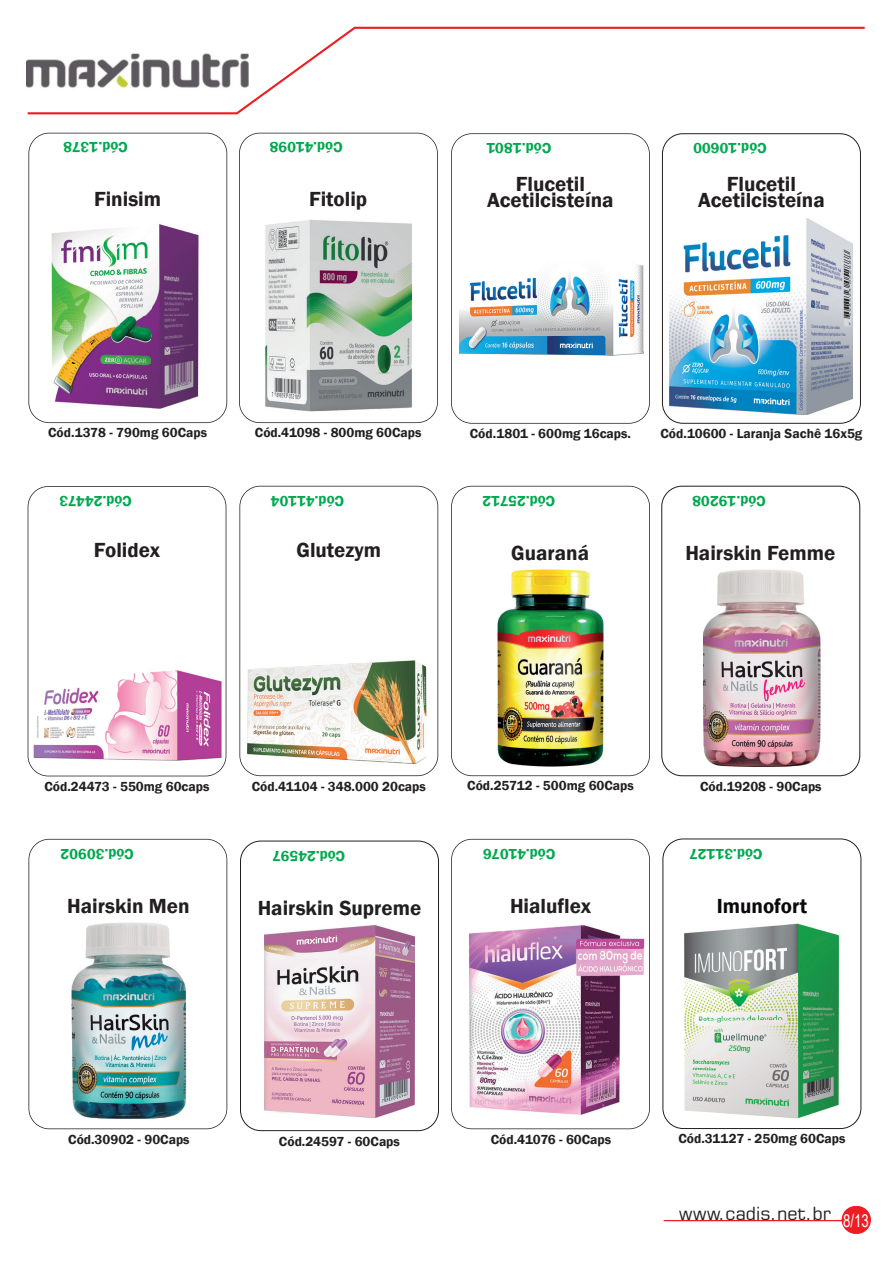
<style>
.page{position:relative;width:893px;height:1263px;background:#fff}
.page>*{position:absolute;margin:0;border:0;box-sizing:border-box;transform-origin:0 0}
.t1{font:600 21px/16.5px "Franklin Gothic";color:#231f20;text-align:center}
.t2{font:600 21px "Franklin Gothic";color:#0b090c}
.t3{font:18px "Square 721 BT";color:#231f20}
.t4{font:600 15px "Franklin Gothic";color:#00a84e}
.t5{font:600 13.5px "Franklin Gothic";color:#231f20}
.s1{font-family:"Arial";color:#fff}
</style>
<div class="page">
<svg style="left:28px;top:27px;width:837px;height:87px"></svg>
<hr style="left:664px;top:1220px;width:198px;height:1px;background:#ee1d23">
<svg style="left:843px;top:1206px;width:28px;height:28px"></svg>
<div style="left:842px;top:1206px;width:27px;height:28px;background:#ee1d23;border-radius:14px"></div>
<svg style="left:28px;top:133px;width:199px;height:290px"></svg>
<svg style="left:28px;top:839px;width:199px;height:290px"></svg>
<div style="left:661px;top:486px;width:199px;height:290px;border:1px solid #231f20;border-radius:20px"></div>
<div style="left:662px;top:838px;width:199px;height:291px;border:1px solid #231f20;border-radius:20px"></div>
<img style="left:46px;top:219px;width:158px;height:194px">
<svg style="left:239px;top:133px;width:199px;height:290px"></svg>
<img style="left:703px;top:569px;width:117px;height:197px">
<svg style="left:451px;top:486px;width:199px;height:290px"></svg>
<img style="left:72px;top:922px;width:115px;height:197px">
<div style="left:240px;top:840px;width:199px;height:291px;border:1px solid #231f20;border-radius:20px"></div>
<img style="left:684px;top:923px;width:156px;height:196px">
<img style="left:26px;top:41px;width:223px;height:62px">
<svg style="left:451px;top:839px;width:199px;height:290px"></svg>
<img style="left:466px;top:922px;width:181px;height:192px">
<img style="left:264px;top:925px;width:151px;height:192px">
<svg style="left:451px;top:133px;width:199px;height:291px"></svg>
<div style="left:662px;top:133px;width:199px;height:291px;border:1px solid #231f20;border-radius:20px"></div>
<img style="left:670px;top:218px;width:183px;height:196px">
<svg style="left:28px;top:486px;width:198px;height:290px"></svg>
<img style="left:459px;top:259px;width:184px;height:96px">
<img style="left:33px;top:671px;width:188px;height:89px">
<svg style="left:239px;top:486px;width:199px;height:290px"></svg>
<img style="left:247px;top:660px;width:179px;height:103px">
<img style="left:498px;top:569px;width:105px;height:197px">
<img style="left:264px;top:219px;width:148px;height:192px">
<p class="t4" style="left:128px;top:156px;width:66px;rotate:-180deg">Cód.1378</p>
<h1 class="t1" style="left:94px;top:191px;width:69px">Finisim</h1>
<p class="t4" style="left:343px;top:156px;width:75px;rotate:-180deg">Cód.41098</p>
<h1 class="t1" style="left:309px;top:191px;width:60px">Fitolip</h1>
<p class="t4" style="left:551px;top:158px;width:66px;rotate:-180deg">Cód.1801</p>
<h1 class="t1" style="left:487px;top:176px;width:128px">Flucetil<br>Acetilcisteína</h1>
<p class="t4" style="left:767px;top:158px;width:75px;rotate:-180deg">Cód.10600</p>
<h1 class="t1" style="left:698px;top:176px;width:128px">Flucetil<br>Acetilcisteína</h1>
<p class="t5" style="left:48px;top:425px;width:160px">Cód.1378 - 790mg 60Caps</p>
<p class="t5" style="left:255px;top:425px;width:168px">Cód.41098 - 800mg 60Caps</p>
<p class="t5" style="left:470px;top:425px;width:163px">Cód.1801 - 600mg 16caps.</p>
<p class="t5" style="left:660px;top:425px;width:204px">Cód.10600 - Laranja Sachê 16x5g</p>
<p class="t4" style="left:132px;top:510px;width:74px;rotate:-180deg">Cód.24473</p>
<p class="t4" style="left:344px;top:510px;width:75px;rotate:-180deg">Cód.41104</p>
<p class="t4" style="left:555px;top:510px;width:74px;rotate:-180deg">Cód.25712</p>
<p class="t4" style="left:766px;top:510px;width:75px;rotate:-180deg">Cód.19208</p>
<h1 class="t1" style="left:94px;top:542px;width:68px">Folidex</h1>
<h1 class="t1" style="left:297px;top:542px;width:86px">Glutezym</h1>
<h1 class="t1" style="left:511px;top:545px;width:79px">Guaraná</h1>
<h1 class="t1" style="left:685px;top:545px;width:151px">Hairskin Femme</h1>
<p class="t5" style="left:44px;top:778px;width:167px">Cód.24473 - 550mg 60caps</p>
<p class="t5" style="left:252px;top:778px;width:176px">Cód.41104 - 348.000 20caps</p>
<p class="t5" style="left:467px;top:777px;width:168px">Cód.25712 - 500mg 60Caps</p>
<p class="t5" style="left:700px;top:778px;width:123px">Cód.19208 - 90Caps</p>
<p class="t4" style="left:134px;top:863px;width:75px;rotate:-180deg">Cód.30902</p>
<p class="t4" style="left:345px;top:865px;width:74px;rotate:-180deg">Cód.24597</p>
<p class="t4" style="left:555px;top:863px;width:74px;rotate:-180deg">Cód.41076</p>
<p class="t4" style="left:762px;top:863px;width:75px;rotate:-180deg">Cód.31127</p>
<h1 class="t1" style="left:67px;top:898px;width:124px">Hairskin Men</h1>
<h1 class="t1" style="left:258px;top:900px;width:165px">Hairskin Supreme</h1>
<h1 class="t1" style="left:510px;top:898px;width:83px">Hialuflex</h1>
<h1 class="t2" style="left:717px;top:893px;width:92px">Imunofort</h1>
<p class="t5" style="left:68px;top:1131px;width:123px">Cód.30902 - 90Caps</p>
<p class="t5" style="left:279px;top:1132px;width:123px">Cód.24597 - 60Caps</p>
<p class="t5" style="left:491px;top:1131px;width:122px">Cód.41076 - 60Caps</p>
<p class="t5" style="left:678px;top:1130px;width:169px">Cód.31127 - 250mg 60Caps</p>
<h2 class="t3" style="left:679px;top:1201px;width:192px">www.cadis.net.br <span class="s1">8/13</span></h2>
</div>
